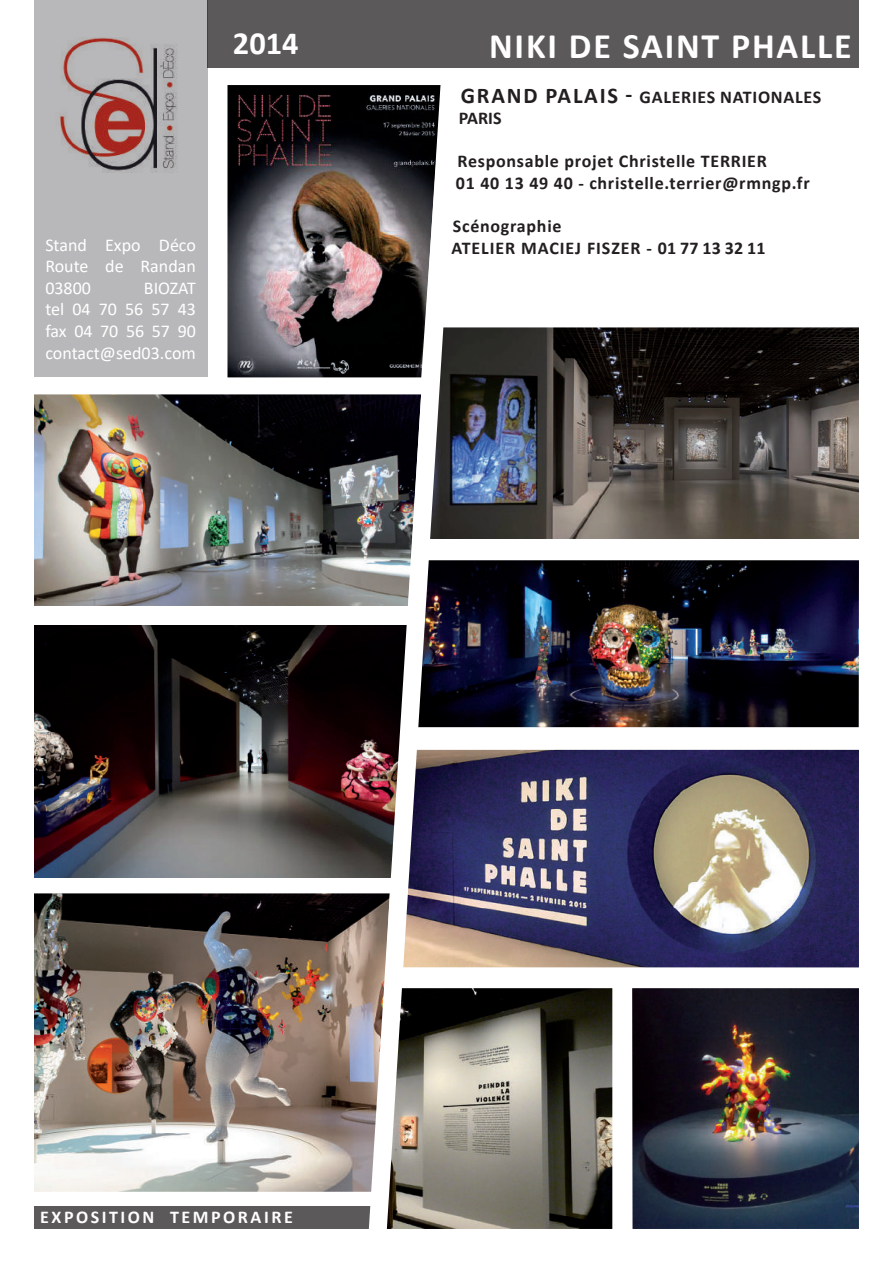
<style>
.page{position:relative;width:893px;height:1263px;background:#fff}
.page>*{position:absolute;margin:0;border:0;box-sizing:border-box;transform-origin:0 0}
.t1{font:700 36px "Calibri";letter-spacing:.05em;color:#fff}
.t2{font:700 32.4px "Calibri";color:#fff}
.t3{font:700 18px/21.6px "Calibri";letter-spacing:.04em;color:#231f20}
.t4{font:18px/21.6px "Calibri";color:#fff;text-align:justify}
.t5{font:700 18px "Calibri";letter-spacing:.14em;color:#fff}
.s1{font-size:22.5px}
</style>
<div class="page">
<div style="left:34px;top:1206px;width:344px;height:23px;background:#5c595a"></div>
<div style="left:34px;top:0;width:173px;height:377px;background:#b8b8ba"></div>
<div style="left:207px;top:0;width:652px;height:67px;background:#5c595a"></div>
<img style="left:34px;top:394px;width:324px;height:212px">
<img style="left:34px;top:625px;width:324px;height:252px">
<img style="left:34px;top:893px;width:324px;height:299px">
<img style="left:469px;top:988px;width:143px;height:241px">
<img style="left:632px;top:988px;width:227px;height:241px">
<img style="left:469px;top:750px;width:390px;height:217px">
<img style="left:469px;top:560px;width:390px;height:167px">
<img style="left:469px;top:327px;width:390px;height:212px">
<img style="left:227px;top:85px;width:131px;height:292px">
<img style="left:358px;top:67px;width:111px;height:1162px">
<p class="t4" style="left:45px;top:233px;width:152px">Stand Expo Déco Route de Randan 03800</p>
<p class="t4" style="left:45px;top:277px;width:152px;text-indent:98px">BIOZAT tel 04 70 56 57 43 fax 04 70 56 57 90 contact@sed03.com</p>
<h2 class="t2" style="left:233px;top:21px;width:67px">2014</h2>
<h1 class="t1" style="left:489px;top:20px;width:364px">NIKI DE SAINT PHALLE</h1>
<p class="t3" style="left:459px;top:86px;width:364px"><span class="s1">GRAND PALAIS -</span> GALERIES NATIONALES<br>PARIS</p>
<p class="t3" style="left:456px;top:150px;width:355px">Responsable projet Christelle TERRIER<br>01 40 13 49 40 - christelle.terrier@rmngp.fr</p>
<p class="t3" style="left:451px;top:215px;width:316px">Scénographie<br>ATELIER MACIEJ FISZER - 01 77 13 32 11</p>
<p class="t5" style="left:40px;top:1205px;width:254px">EXPOSITION TEMPORAIRE</p>
</div>
